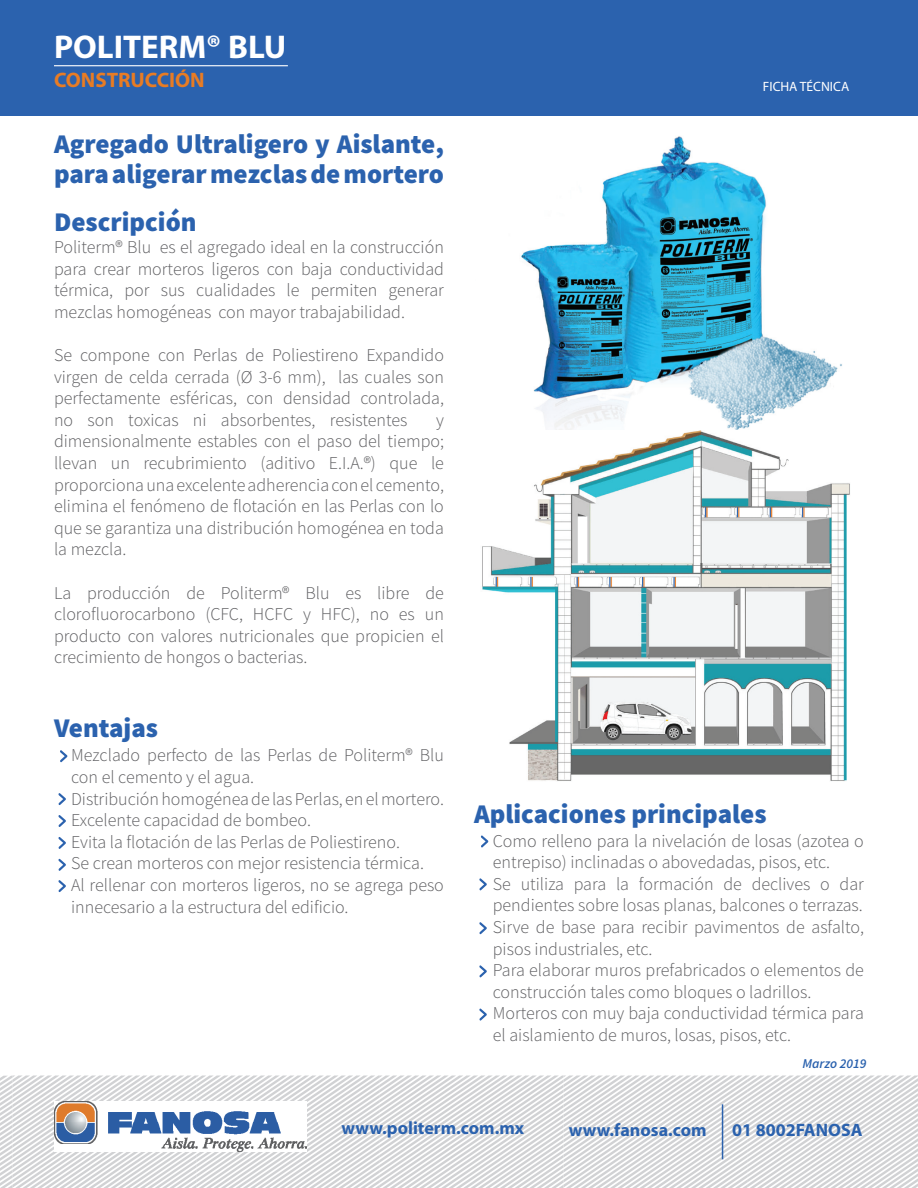
<style>
.page{position:relative;width:918px;height:1188px;background:#fff}
.page>*{position:absolute;margin:0;border:0;box-sizing:border-box;transform-origin:0 0}
.t1{font:700 33px "Myriad Pro";color:#fff}
.t2{font:900 27px/30px "Source Sans Pro";color:#2b62ae}
.t3{font:700 21px "Myriad Pro";color:#e87c24}
.t4{font:300 18px/21.6px "Source Sans Pro";color:#5f5f62;text-align:justify}
.t5{font:700 18px "Myriad Pro";color:#2b62ae}
.t6{font:13.5px "Myriad Pro";color:#fff}
.t7{font:italic 600 13.5px "Source Sans Pro";color:#2b62ae}
</style>
<div class="page">
<svg style="left:0;top:1075px;width:918px;height:113px"></svg>
<div style="left:0;top:0;width:918px;height:115px;background:#2b62ae"></div>
<hr style="left:54px;top:65px;width:234px;height:1px;background:#fff">
<hr style="left:722px;top:1104px;width:1px;height:55px;background:#2b62ae">
<img style="left:54px;top:1101px;width:253px;height:51px">
<img style="left:521px;top:136px;width:321px;height:295px">
<svg style="left:60px;top:750px;width:7px;height:12px"></svg>
<svg style="left:58px;top:793px;width:8px;height:12px"></svg>
<svg style="left:58px;top:815px;width:8px;height:12px"></svg>
<svg style="left:58px;top:837px;width:8px;height:12px"></svg>
<svg style="left:58px;top:859px;width:8px;height:12px"></svg>
<svg style="left:58px;top:880px;width:8px;height:12px"></svg>
<svg style="left:481px;top:835px;width:7px;height:13px"></svg>
<svg style="left:479px;top:878px;width:8px;height:13px"></svg>
<svg style="left:479px;top:922px;width:8px;height:12px"></svg>
<svg style="left:479px;top:1008px;width:8px;height:13px"></svg>
<svg style="left:479px;top:965px;width:8px;height:13px"></svg>
<img style="left:482px;top:431px;width:368px;height:350px">
<h1 class="t1" style="left:54px;top:25px;width:234px">POLITERM® BLU</h1>
<p class="t3" style="left:54px;top:66px;width:152px">CONSTRUCCIÓN</p>
<h2 class="t2" style="left:54px;top:128px;width:392px">Agregado Ultraligero y Aislante, para aligerar mezclas de mortero</h2>
<h2 class="t2" style="left:54px;top:207px;width:144px">Descripción</h2>
<p class="t4" style="left:54px;top:236px;width:392px">Politerm® Blu es el agregado ideal en la construcción para crear morteros ligeros con baja conductividad térmica, por sus cualidades le permiten generar mezclas homogéneas con mayor trabajabilidad.</p>
<p class="t4" style="left:54px;top:344px;width:392px">Se compone con Perlas de Poliestireno Expandido virgen de celda cerrada (Ø 3-6 mm), las cuales son perfectamente esféricas, con densidad controlada, no son toxicas ni absorbentes, resistentes</p>
<p class="t4" style="left:54px;top:409px;width:392px;text-indent:382px">y dimensionalmente estables con el paso del tiempo; llevan un recubrimiento (aditivo E.I.A.®) que le proporciona una excelente adherencia con el cemento, elimina el fenómeno de flotación en las Perlas con lo que se garantiza una distribución homogénea en toda la mezcla.</p>
<p class="t4" style="left:54px;top:582px;width:392px">La producción de Politerm® Blu es libre de clorofluorocarbono (CFC, HCFC y HFC), no es un producto con valores nutricionales que propicien el crecimiento de hongos o bacterias.</p>
<h2 class="t2" style="left:54px;top:713px;width:106px">Ventajas</h2>
<p class="t4" style="left:71px;top:745px;width:374px;text-align:left">Mezclado perfecto de las Perlas de Politerm® Blu con el cemento y el agua.<br>Distribución homogénea de las Perlas, en el mortero.<br>Excelente capacidad de bombeo.<br>Evita la flotación de las Perlas de Poliestireno.<br>Se crean morteros con mejor resistencia térmica.<br>Al rellenar con morteros ligeros, no se agrega peso innecesario a la estructura del edificio.</p>
<p class="t6" style="left:763px;top:78px;width:88px">FICHA TÉCNICA</p>
<h2 class="t2" style="left:474px;top:798px;width:294px">Aplicaciones principales</h2>
<p class="t4" style="left:493px;top:830px;width:373px;text-align:left">Como relleno para la nivelación de losas (azotea o entrepiso) inclinadas o abovedadas, pisos, etc.<br>Se utiliza para la formación de declives o dar pendientes sobre losas planas, balcones o terrazas.<br>Sirve de base para recibir pavimentos de asfalto, pisos industriales, etc.<br>Para elaborar muros prefabricados o elementos de construcción tales como bloques o ladrillos.<br>Morteros con muy baja conductividad térmica para el aislamiento de muros, losas, pisos, etc.</p>
<p class="t7" style="left:803px;top:1054px;width:65px">Marzo 2019</p>
<p class="t5" style="left:341px;top:1117px;width:184px">www.politerm.com.mx</p>
<p class="t5" style="left:569px;top:1118px;width:139px">www.fanosa.com</p>
<p class="t5" style="left:732px;top:1118px;width:132px">01 8002FANOSA</p>
</div>
